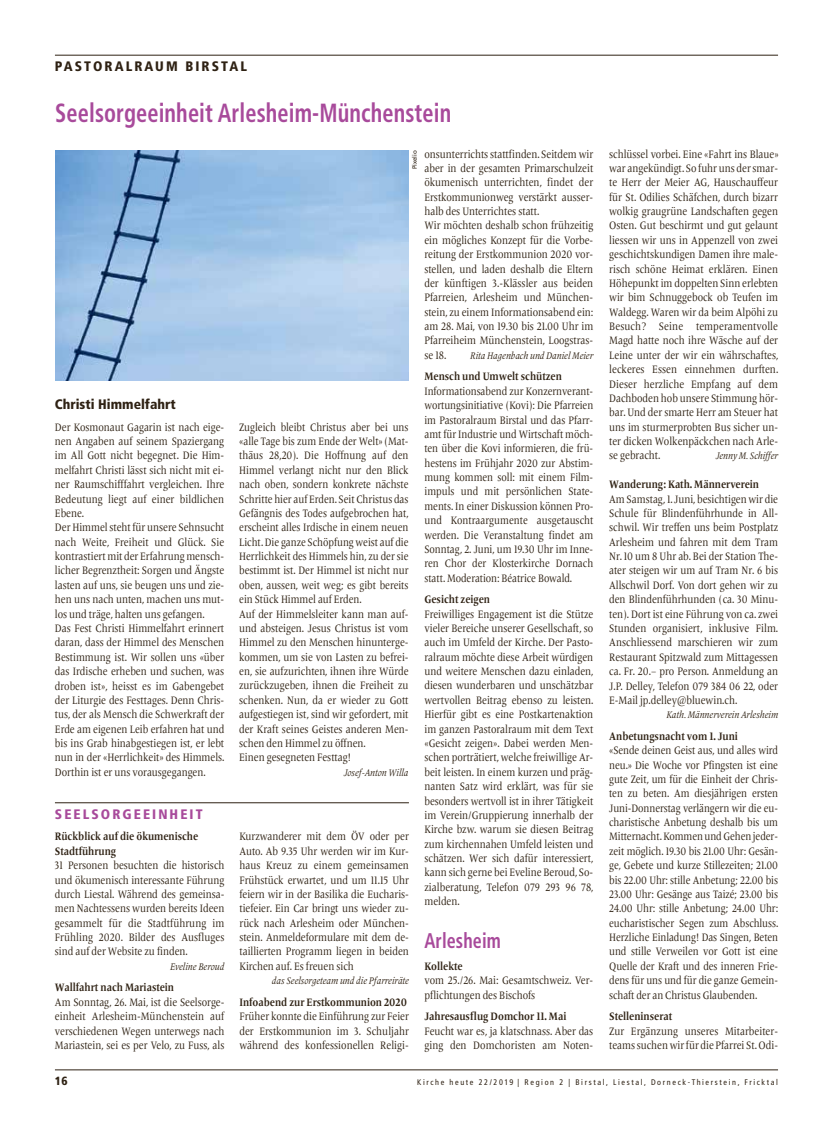
<style>
.page{position:relative;width:833px;height:1134px;background:#fff}
.page>*{position:absolute;margin:0;border:0;box-sizing:border-box;transform-origin:0 0}
.t1{font:700 condensed 26.25px "Frutiger";letter-spacing:.005em;color:#a84a9b;scale:.85 1}
.t2{font:700 condensed 21.25px "Frutiger";letter-spacing:.005em;color:#a84a9b;scale:.85 1}
.t3{font:900 condensed 13.75px "Frutiger";letter-spacing:.15em;color:#2e2113}
.t4{font:900 condensed 13.75px "Frutiger";color:#2e2113}
.t5{font:900 condensed 13.75px "Frutiger";letter-spacing:.15em;color:#a84a9b}
.t6{font:900 condensed 11.88px "Frutiger";color:#2e2113}
.t7{font:11.25px/14.4px "Frutiger Serif LT Pro";color:#2e2113;text-align:justify;scale:.85 1}
.t8{font:11.25px/14.4px "Frutiger Serif LT Pro";color:#2e2113;text-align:justify;scale:.84 1}
.t9{font:700 11.25px/14.4px "Frutiger Serif LT Pro";color:#2e2113;scale:.85 1}
.t10{font:italic 10px "Frutiger Serif LT Pro";color:#2e2113;scale:.85 1}
.t11{font:condensed 8.12px "Frutiger";letter-spacing:.2em;color:#2e2113}
.t12{font:6.25px "Frutiger";color:#2e2113}
</style>
<div class="page">
<hr style="left:55px;top:1070px;width:723px;height:1px;background:#2e2113">
<hr style="left:55px;top:55px;width:723px;height:1px;background:#2e2113">
<hr style="left:55px;top:802px;width:354px;height:1px;background:#2e2113">
<img style="left:55px;top:150px;width:354px;height:230px">
<p class="t3" style="left:55px;top:58px;width:194px">PASTORALRAUM BIRSTAL</p>
<h1 class="t1" style="left:55px;top:97px;width:467px">Seelsorgeeinheit Arlesheim-Münchenstein</h1>
<p class="t12" style="left:411px;top:169px;width:21px;rotate:-90deg">Pixelio</p>
<p class="t7" style="left:424px;top:147px;width:200px;text-align:left">onsunterrichts stattfinden. Seitdem wir aber in der gesamten Primarschulzeit ökumenisch unterrichten, findet der Erstkommunionweg verstärkt ausser&shy;halb des Unterrichtes statt.<br>Wir möchten deshalb schon frühzeitig ein mögliches Konzept für die Vorbe&shy;reitung der Erstkommunion 2020 vor&shy;stellen, und laden deshalb die Eltern der künftigen 3.-Klässler aus beiden Pfarreien, Arlesheim und München&shy;stein, zu einem Informationsabend ein: am 28. Mai, von 19.30 bis 21.00 Uhr im Pfarreiheim Münchenstein, Loogstras&shy;se 18.</p>
<p class="t10" style="left:470px;top:349px;width:146px">Rita Hagenbach und Daniel Meier</p>
<p class="t9" style="left:424px;top:369px;width:163px">Mensch und Umwelt schützen</p>
<p class="t8" style="left:424px;top:384px;width:202px">Informationsabend zur Konzernverant&shy;wortungsinitiative (Kovi): Die Pfarreien im Pastoralraum Birstal und das Pfarr&shy;amt für Industrie und Wirtschaft möch&shy;ten über die Kovi informieren, die frü&shy;hestens im Frühjahr 2020 zur Abstim&shy;mung kommen soll: mit einem Film&shy;impuls und mit persönlichen State&shy;ments. In einer Diskussion können Pro&shy;und Kontraargumente ausgetauscht werden. Die Veranstaltung findet am Sonntag, 2. Juni, um 19.30 Uhr im Inne&shy;ren Chor der Klosterkirche Dornach statt. Moderation: Béatrice Bowald.</p>
<p class="t9" style="left:424px;top:592px;width:79px">Gesicht zeigen</p>
<p class="t7" style="left:424px;top:607px;width:200px">Freiwilliges Engagement ist die Stütze vieler Bereiche unserer Gesellschaft, so auch im Umfeld der Kirche. Der Pasto&shy;ralraum möchte diese Arbeit würdigen und weitere Menschen dazu einladen, diesen wunderbaren und unschätzbar wertvollen Beitrag ebenso zu leisten.<br>Hierfür gibt es eine Postkartenaktion im ganzen Pastoralraum mit dem Text «Gesicht zeigen». Dabei werden Men&shy;schen porträtiert, welche freiwillige Ar&shy;beit leisten. In einem kurzen und präg&shy;nanten Satz wird erklärt, was für sie besonders wertvoll ist in ihrer Tätigkeit im Verein/Gruppierung innerhalb der Kirche bzw. warum sie diesen Beitrag zum kirchennahen Umfeld leisten und schätzen. Wer sich dafür interessiert, kann sich gerne bei Eveline Beroud, So&shy;zialberatung, Telefon 079 293 96 78, melden.</p>
<h2 class="t2" style="left:424px;top:928px;width:91px">Arlesheim</h2>
<p class="t9" style="left:424px;top:959px;width:47px">Kollekte</p>
<p class="t7" style="left:424px;top:973px;width:200px">vom 25./26. Mai: Gesamtschweiz. Ver&shy;pflichtungen des Bischofs</p>
<p class="t9" style="left:424px;top:1009px;width:168px">Jahresausflug Domchor 11. Mai</p>
<p class="t7" style="left:424px;top:1024px;width:200px">Feucht war es, ja klatschnass. Aber das ging den Domchoristen am Noten-</p>
<p class="t4" style="left:55px;top:396px;width:122px">Christi Himmelfahrt</p>
<p class="t7" style="left:55px;top:420px;width:201px;text-align:left">Der Kosmonaut Gagarin ist nach eige&shy;nen Angaben auf seinem Spaziergang im All Gott nicht begegnet. Die Him&shy;melfahrt Christi lässt sich nicht mit ei&shy;ner Raumschifffahrt vergleichen. Ihre Bedeutung liegt auf einer bildlichen Ebene.<br>Der Himmel steht für unsere Sehnsucht nach Weite, Freiheit und Glück. Sie kontrastiert mit der Erfahrung mensch&shy;licher Begrenztheit: Sorgen und Ängste lasten auf uns, sie beugen uns und zie&shy;hen uns nach unten, machen uns mut&shy;los und träge, halten uns gefangen.<br>Das Fest Christi Himmelfahrt erinnert daran, dass der Himmel des Menschen Bestimmung ist. Wir sollen uns «über das Irdische erheben und suchen, was droben ist», heisst es im Gabengebet der Liturgie des Festtages. Denn Chris&shy;tus, der als Mensch die Schwerkraft der Erde am eigenen Leib erfahren hat und bis ins Grab hinabgestiegen ist, er lebt nun in der «Herrlichkeit» des Himmels.<br>Dorthin ist er uns vorausgegangen.</p>
<p class="t8" style="left:239px;top:420px;width:203px;text-align:left">Zugleich bleibt Christus aber bei uns «alle Tage bis zum Ende der Welt» (Mat&shy;thäus 28,20). Die Hoffnung auf den Himmel verlangt nicht nur den Blick nach oben, sondern konkrete nächste Schritte hier auf Erden. Seit Christus das Gefängnis des Todes aufgebrochen hat, erscheint alles Irdische in einem neuen Licht. Die ganze Schöpfung weist auf die Herrlichkeit des Himmels hin, zu der sie bestimmt ist. Der Himmel ist nicht nur oben, aussen, weit weg; es gibt bereits ein Stück Himmel auf Erden.<br>Auf der Himmelsleiter kann man auf&shy;und absteigen. Jesus Christus ist vom Himmel zu den Menschen hinunterge&shy;kommen, um sie von Lasten zu befrei&shy;en, sie aufzurichten, ihnen ihre Würde zurückzugeben, ihnen die Freiheit zu schenken. Nun, da er wieder zu Gott aufgestiegen ist, sind wir gefordert, mit der Kraft seines Geistes anderen Men&shy;schen den Himmel zu öffnen.<br>Einen gesegneten Festtag!</p>
<p class="t10" style="left:344px;top:766px;width:78px">Josef-Anton Willa</p>
<p class="t5" style="left:55px;top:806px;width:149px">SEELSORGEEINHEIT</p>
<p class="t9" style="left:55px;top:829px;width:170px">Rückblick auf die ökumenische<br>Stadtführung</p>
<p class="t7" style="left:55px;top:858px;width:201px">31 Personen besuchten die historisch und ökumenisch interessante Führung durch Liestal. Während des gemeinsa&shy;men Nachtessens wurden bereits Ideen gesammelt für die Stadtführung im Frühling 2020. Bilder des Ausfluges sind auf der Website zu finden.</p>
<p class="t10" style="left:170px;top:960px;width:65px">Eveline Beroud</p>
<p class="t9" style="left:55px;top:980px;width:142px">Wallfahrt nach Mariastein</p>
<p class="t7" style="left:55px;top:995px;width:201px">Am Sonntag, 26. Mai, ist die Seelsorge&shy;einheit Arlesheim-Münchenstein auf verschiedenen Wegen unterwegs nach Mariastein, sei es per Velo, zu Fuss, als</p>
<p class="t7" style="left:239px;top:830px;width:201px">Kurzwanderer mit dem ÖV oder per Auto. Ab 9.35 Uhr werden wir im Kur&shy;haus Kreuz zu einem gemeinsamen Frühstück erwartet, und um 11.15 Uhr feiern wir in der Basilika die Eucharis&shy;tiefeier. Ein Car bringt uns wieder zu&shy;rück nach Arlesheim oder München&shy;stein. Anmeldeformulare mit dem de&shy;taillierten Programm liegen in beiden Kirchen auf. Es freuen sich</p>
<p class="t10" style="left:272px;top:975px;width:163px">das Seelsorgeteam und die Pfarreiräte</p>
<p class="t9" style="left:239px;top:995px;width:199px">Infoabend zur Erstkommunion 2020</p>
<p class="t7" style="left:239px;top:1009px;width:201px">Früher konnte die Einführung zur Feier der Erstkommunion im 3. Schuljahr während des konfessionellen Religi-</p>
<p class="t7" style="left:609px;top:147px;width:201px">schlüssel vorbei. Eine «Fahrt ins Blaue» war angekündigt. So fuhr uns der smar&shy;te Herr der Meier AG, Hauschauffeur für St. Odilies Schäfchen, durch bizarr wolkig graugrüne Landschaften gegen Osten. Gut beschirmt und gut gelaunt liessen wir uns in Appenzell von zwei geschichtskundigen Damen ihre male&shy;risch schöne Heimat erklären. Einen Höhepunkt im doppelten Sinn erlebten wir bim Schnuggebock ob Teufen im Waldegg. Waren wir da beim Alpöhi zu Besuch? Seine temperamentvolle Magd hatte noch ihre Wäsche auf der Leine unter der wir ein währschaftes, leckeres Essen einnehmen durften.<br>Dieser herzliche Empfang auf dem Dachboden hob unsere Stimmung hör&shy;bar. Und der smarte Herr am Steuer hat uns im sturmerprobten Bus sicher un&shy;ter dicken Wolkenpäckchen nach Arle&shy;se gebracht.</p>
<p class="t10" style="left:715px;top:450px;width:75px">Jenny M. Schiffer</p>
<p class="t9" style="left:609px;top:477px;width:178px">Wanderung: Kath. Männerverein</p>
<p class="t7" style="left:609px;top:492px;width:200px">Am Samstag, 1. Juni, besichtigen wir die Schule für Blindenführhunde in All&shy;schwil. Wir treffen uns beim Postplatz Arlesheim und fahren mit dem Tram Nr. 10 um 8 Uhr ab. Bei der Station The&shy;ater steigen wir um auf Tram Nr. 6 bis Allschwil Dorf. Von dort gehen wir zu den Blindenführhunden (ca. 30 Minu&shy;ten). Dort ist eine Führung von ca. zwei Stunden organisiert, inklusive Film.<br>Anschliessend marschieren wir zum Restaurant Spitzwald zum Mittagessen ca. Fr. 20.– pro Person. Anmeldung an J.P. Delley, Telefon 079 384 06 22, oder E-Mail jp.delley@bluewin.ch.</p>
<p class="t10" style="left:666px;top:709px;width:133px">Kath. Männerverein Arlesheim</p>
<p class="t9" style="left:609px;top:729px;width:153px">Anbetungsnacht vom 1. Juni</p>
<p class="t8" style="left:609px;top:743px;width:203px">«Sende deinen Geist aus, und alles wird neu.» Die Woche vor Pfingsten ist eine gute Zeit, um für die Einheit der Chris&shy;ten zu beten. Am diesjährigen ersten Juni-Donnerstag verlängern wir die eu&shy;charistische Anbetung deshalb bis um Mitternacht. Kommen und Gehen jeder&shy;zeit möglich. 19.30 bis 21.00 Uhr: Gesän&shy;ge, Gebete und kurze Stillezeiten; 21.00 bis 22.00 Uhr: stille Anbetung; 22.00 bis 23.00 Uhr: Gesänge aus Taizé; 23.00 bis 24.00 Uhr: stille Anbetung; 24.00 Uhr: eucharistischer Segen zum Abschluss.<br>Herzliche Einladung! Das Singen, Beten und stille Verweilen vor Gott ist eine Quelle der Kraft und des inneren Frie&shy;dens für uns und für die ganze Gemein&shy;schaft der an Christus Glaubenden.</p>
<p class="t9" style="left:609px;top:1009px;width:76px">Stelleninserat</p>
<p class="t7" style="left:609px;top:1024px;width:200px">Zur Ergänzung unseres Mitarbeiter&shy;teams suchen wir für die Pfarrei St. Odi-</p>
<p class="t6" style="left:55px;top:1074px;width:14px">16</p>
<p class="t11" style="left:417px;top:1077px;width:362px">Kirche heute 22/2019 | Region 2 | Birstal, Liestal, Dorneck-Thierstein, Fricktal</p>
</div>
